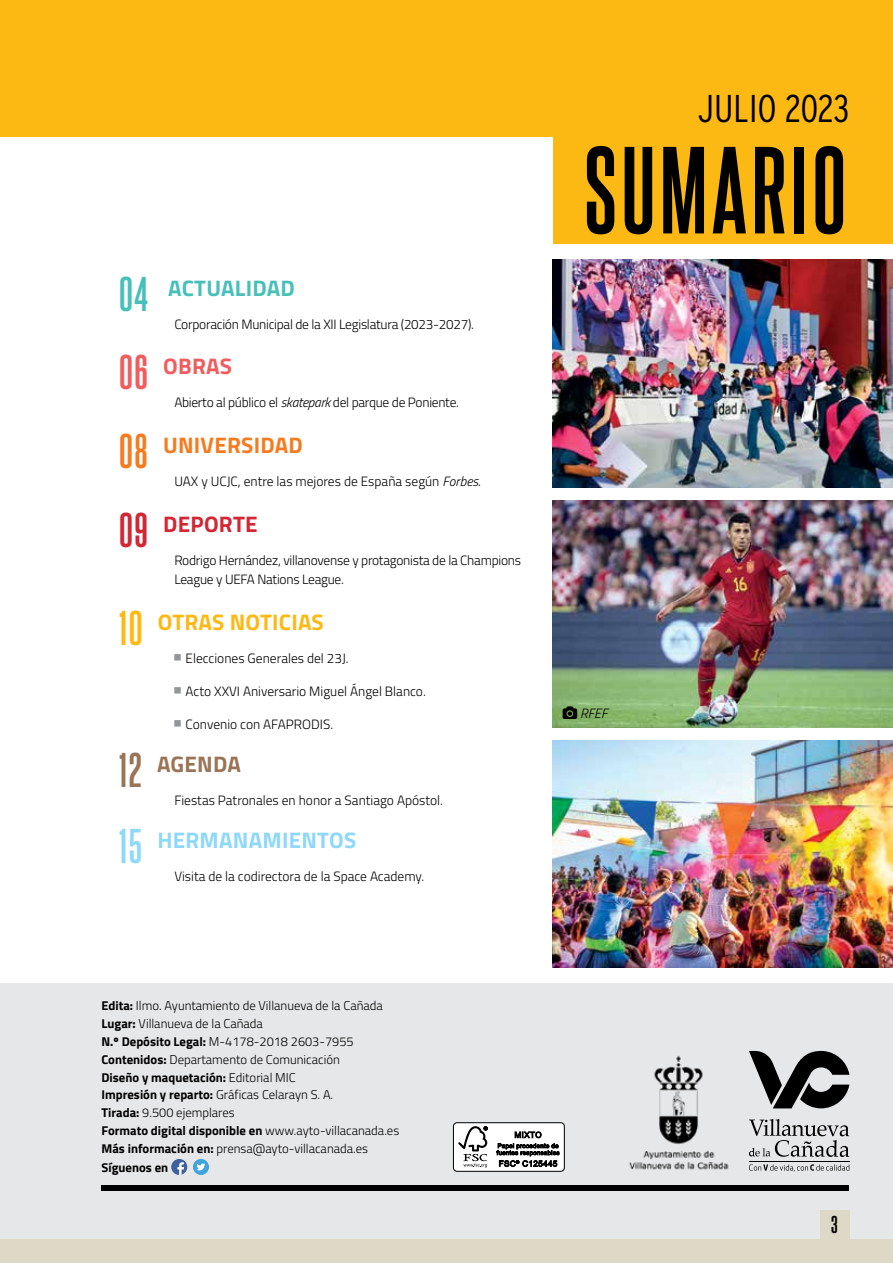
<style>
.page{position:relative;width:893px;height:1263px;background:#fff}
.page>*{position:absolute;margin:0;border:0;box-sizing:border-box;transform-origin:0 0}
.t1{font:700 105.15px "Steelfish Rg";letter-spacing:.04em;color:#000}
.t2{font:300 condensed 38.7px "Interstate";color:#000}
.SUMARIO_SECCIÓN{font:700 22.5px "Titillium";letter-spacing:.01em;color:#8ed8f8}
.SUMARIO_SECCIÓN-2{font:700 22.5px "Titillium";letter-spacing:.01em;color:#fdb913}
.SUMARIO_SECCIÓN-3{font:700 22.5px "Titillium";letter-spacing:.01em;color:#f47b20}
.SUMARIO_SECCIÓN-4{font:700 22.5px "Titillium";letter-spacing:.01em;color:#47c0ba}
.SUMARIO_SECCIÓN-5{font:700 22.5px "Titillium";letter-spacing:.01em;color:#d22735}
.SUMARIO_SECCIÓN-6{font:700 22.5px "Titillium";letter-spacing:.01em;color:#9a7456}
.SUMARIO_SECCIÓN-7{font:700 22.5px "Titillium";letter-spacing:.005em;color:#f15c5e}
.t3{font:700 21px "Steelfish Rg";color:#000}
.SUMARIO_NOTICIA_1{font:300 13.5px/19.5px "Titillium";letter-spacing:-.005em;color:#000}
.PIE_DE_FOTO{font:italic 300 13.5px "Titillium";color:#000}
.t4{font:300 12.75px "Titillium";color:#000}
.t5{font:700 12.75px "Titillium";color:#000}
.s1{font-family:"Steelfish Rg";font-size:42px}
.s2{font-style:italic}
.s3{font-weight:700}
.s4{font-weight:300}
</style>
<div class="page">
<div style="left:0;top:983px;width:893px;height:280px;background:#e6e7e8"></div>
<hr style="left:749px;top:1161px;width:100px;height:1px;background:#000">
<svg style="left:749px;top:1051px;width:100px;height:57px"></svg>
<svg style="left:749px;top:1164px;width:100px;height:7px"></svg>
<svg style="left:749px;top:1119px;width:100px;height:38px"></svg>
<div style="left:0;top:0;width:893px;height:136px;background:#fdb913"></div>
<div style="left:554px;top:0;width:339px;height:243px;background:#fdb913"></div>
<img style="left:553px;top:740px;width:340px;height:228px">
<img style="left:553px;top:500px;width:340px;height:228px">
<div style="left:171px;top:1159px;width:16px;height:16px;background:#3c619d;border-radius:50%"></div>
<svg style="left:177px;top:1162px;width:7px;height:13px"></svg>
<div style="left:193px;top:1159px;width:16px;height:16px;background:#42a4dc;border-radius:50%"></div>
<svg style="left:197px;top:1163px;width:8px;height:7px"></svg>
<div style="left:453px;top:1123px;width:111px;height:48px;background:#fff;border-radius:4px"></div>
<div style="left:453px;top:1122px;width:112px;height:49px;border:1px solid #000;border-radius:4px"></div>
<svg style="left:458px;top:1126px;width:29px;height:41px"></svg>
<svg style="left:496px;top:1131px;width:63px;height:36px"></svg>
<div style="left:101px;top:1185px;width:748px;height:6px;background:#000"></div>
<img style="left:629px;top:1055px;width:100px;height:115px">
<img style="left:553px;top:260px;width:340px;height:227px">
<div style="left:0;top:1239px;width:893px;height:24px;background:#ddd9c6"></div>
<div style="left:820px;top:1209px;width:29px;height:30px;background:#ddd9c6"></div>
<svg style="left:563px;top:707px;width:14px;height:12px"></svg>
<p class="SUMARIO_SECCIÓN-4" style="left:119px;top:271px;width:177px"><span class="s1">04</span> ACTUALIDAD</p>
<p class="SUMARIO_NOTICIA_1" style="left:174px;top:314px;width:301px">Corporación Municipal de la XII Legislatura (2023-2027).</p>
<p class="SUMARIO_SECCIÓN-7" style="left:119px;top:349px;width:114px"><span class="s1">06</span> OBRAS</p>
<p class="SUMARIO_NOTICIA_1" style="left:174px;top:392px;width:286px">Abierto al público el <span class="s2">skatepark</span> del parque de Poniente.</p>
<p class="SUMARIO_SECCIÓN-3" style="left:119px;top:428px;width:185px"><span class="s1">08</span> UNIVERSIDAD</p>
<p class="SUMARIO_NOTICIA_1" style="left:174px;top:471px;width:308px">UAX y UCJC, entre las mejores de España según <span class="s2">Forbes</span>.</p>
<p class="SUMARIO_SECCIÓN-5" style="left:119px;top:507px;width:140px"><span class="s1">09</span> DEPORTE</p>
<p class="SUMARIO_NOTICIA_1" style="left:174px;top:550px;width:348px">Rodrigo Hernández, villanovense y protagonista de la Champions<br>League y UEFA Nations League.</p>
<p class="SUMARIO_SECCIÓN-2" style="left:119px;top:605px;width:206px"><span class="s1">10</span> OTRAS NOTICIAS</p>
<p class="SUMARIO_NOTICIA_1" style="left:186px;top:648px;width:165px">Elecciones Generales del 23J.</p>
<p class="SUMARIO_NOTICIA_1" style="left:186px;top:681px;width:242px">Acto XXVI Aniversario Miguel Ángel Blanco.</p>
<p class="SUMARIO_NOTICIA_1" style="left:186px;top:714px;width:149px">Convenio con AFAPRODIS.</p>
<p class="SUMARIO_SECCIÓN-6" style="left:119px;top:747px;width:123px"><span class="s1">12</span> AGENDA</p>
<p class="SUMARIO_NOTICIA_1" style="left:174px;top:790px;width:270px">Fiestas Patronales en honor a Santiago Apóstol.</p>
<p class="SUMARIO_SECCIÓN" style="left:119px;top:823px;width:239px"><span class="s1">15</span> HERMANAMIENTOS</p>
<p class="SUMARIO_NOTICIA_1" style="left:174px;top:866px;width:251px">Visita de la codirectora de la Space Academy.</p>
<p class="t4" style="left:101px;top:996px;width:283px"><span class="s3">Edita:</span> Ilmo. Ayuntamiento de Villanueva de la Cañada</p>
<p class="t4" style="left:101px;top:1014px;width:163px"><span class="s3">Lugar:</span> Villanueva de la Cañada</p>
<p class="t4" style="left:101px;top:1032px;width:254px"><span class="s3">N.º Depósito Legal:</span> M-4178-2018 2603-7955</p>
<p class="t4" style="left:101px;top:1050px;width:240px"><span class="s3">Contenidos:</span> Departamento de Comunicación</p>
<p class="t5" style="left:101px;top:1067px;width:196px">Diseño y maquetación: <span class="s4">Editorial MIC</span></p>
<p class="t4" style="left:101px;top:1086px;width:233px"><span class="s3">Impresión y reparto:</span> Gráficas Celarayn S. A.</p>
<p class="t4" style="left:101px;top:1103px;width:135px"><span class="s3">Tirada:</span> 9.500 ejemplares</p>
<p class="t5" style="left:101px;top:1121px;width:299px">Formato digital disponible en <span class="s4">www.ayto-villacanada.es</span></p>
<p class="t4" style="left:101px;top:1139px;width:268px"><span class="s3">Más información en:</span> prensa@ayto-villacanada.es</p>
<p class="t5" style="left:101px;top:1157px;width:68px">Síguenos en</p>
<p class="t2" style="left:698px;top:86px;width:153px">JULIO 2023</p>
<p class="t1" style="left:584px;top:115px;width:263px">SUMARIO</p>
<p class="PIE_DE_FOTO" style="left:580px;top:704px;width:29px">RFEF</p>
<h3 class="t3" style="left:831px;top:1210px;width:8px">3</h3>
</div>
